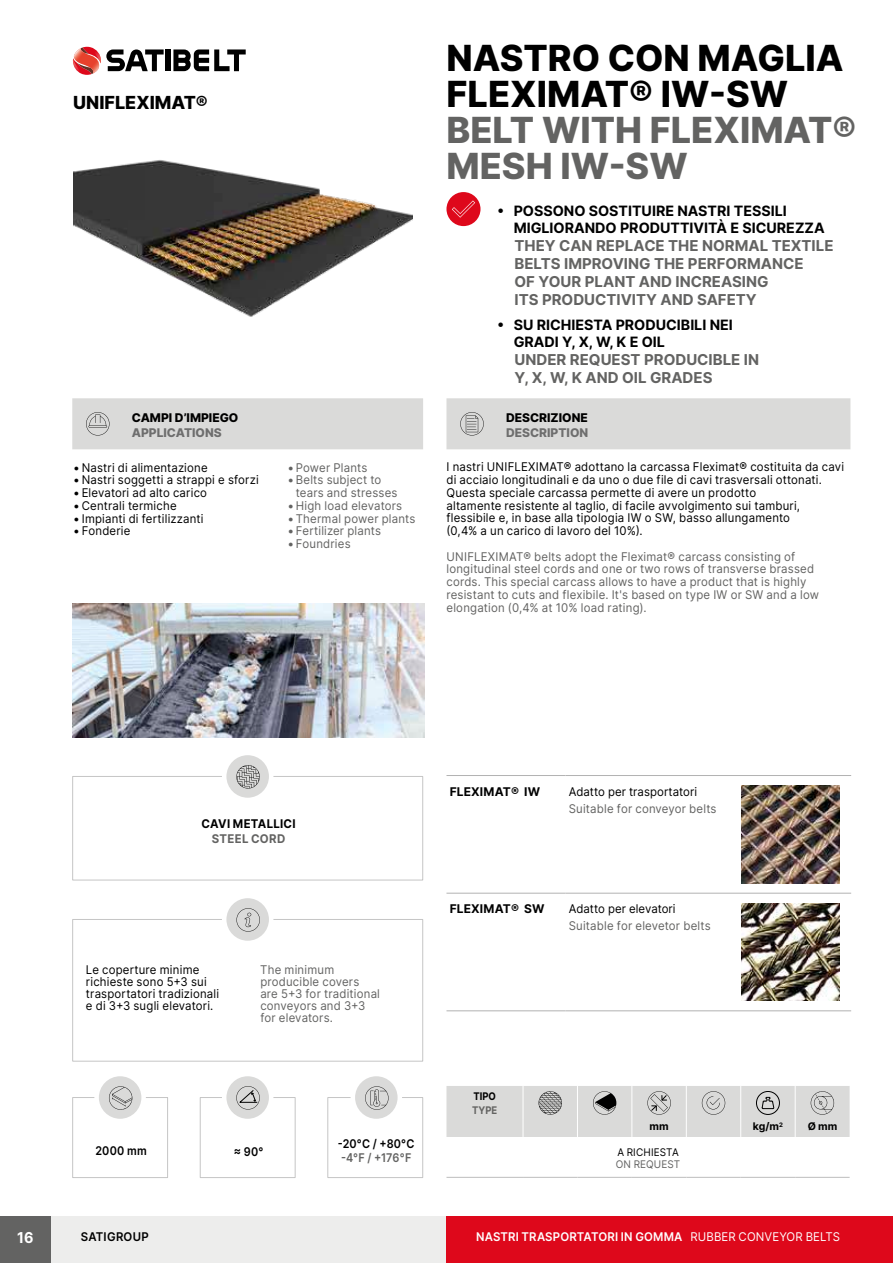
<style>
.page{position:relative;width:893px;height:1263px;background:#fff}
.page>*{position:absolute;margin:0;border:0;box-sizing:border-box;transform-origin:0 0}
.t1{font:800 36px/36px "Inter";color:#000}
.t2{font:800 36px/36px "Inter";color:#636362}
.t3{font:800 18px "Inter";color:#000}
.t4{font:700 15px/18px "Inter";color:#636362}
.t5{font:700 15px "Inter";color:#fff;scale:.95 1}
.t6{font:700 14.25px/17.1px "Inter";color:#000}
.t7{font:12px/12.8px "Inter";letter-spacing:.015em;color:#000;scale:.95 1}
.t8{font:12px/12.8px "Inter";letter-spacing:.015em;color:#636362;scale:.95 1}
.t9{font:12px "Inter";letter-spacing:.015em;color:#000}
.t10{font:12px/12.8px "Inter";letter-spacing:.015em;color:#636362}
.t11{font:600 12px "Inter";letter-spacing:.015em;color:#fff;scale:.95 1}
.t12{font:800 12px "Inter";color:#000}
.t13{font:800 12px "Inter";color:#6e6e6e}
.t14{font:700 12px "Inter";letter-spacing:.015em;color:#000}
.t15{font:600 12px "Inter";letter-spacing:.02em;color:#000;scale:.9 1}
.t16{font:700 12px "Inter";letter-spacing:.015em;color:#000;scale:.95 1}
.t17{font:600 12px "Inter";color:#636362;scale:.9 1}
.t18{font:600 12px "Inter";letter-spacing:.02em;color:#000;scale:.95 1}
.t19{font:700 12px "Inter";letter-spacing:.03em;color:#636362;scale:.95 1}
.t20{font:700 10.5px "Inter";color:#000}
.t21{font:10.5px "Inter";letter-spacing:.02em;color:#000;scale:.95 1}
.t22{font:10.5px "Inter";letter-spacing:.015em;color:#636362;scale:.95 1}
.t23{font:700 10.5px "Inter";color:#000;scale:.9 1}
.t24{font:700 10.5px "Inter";color:#636362;scale:.9 1}
.s1{font-weight:400}
</style>
<div class="page">
<div style="left:51px;top:1216px;width:395px;height:47px;background:#ededec"></div>
<div style="left:0;top:1216px;width:51px;height:47px;background:#636362"></div>
<div style="left:446px;top:192px;width:34px;height:34px;background:#de081b;border-radius:50%"></div>
<svg style="left:452px;top:200px;width:23px;height:18px"></svg>
<div style="left:72px;top:1097px;width:96px;height:81px;border:1px solid #c5c5c5"></div>
<div style="left:327px;top:1097px;width:96px;height:81px;border:1px solid #c5c5c5"></div>
<div style="left:200px;top:1097px;width:96px;height:81px;border:1px solid #c5c5c5"></div>
<div style="left:72px;top:776px;width:351px;height:104px;border:1px solid #c5c5c5"></div>
<div style="left:72px;top:919px;width:351px;height:142px;border:1px solid #c5c5c5"></div>
<svg style="left:224px;top:1074px;width:47px;height:47px"></svg>
<svg style="left:236px;top:1086px;width:24px;height:23px"></svg>
<div style="left:222px;top:1072px;width:51px;height:51px;border:4px solid #fff;border-radius:50%"></div>
<svg style="left:97px;top:1074px;width:47px;height:47px"></svg>
<svg style="left:109px;top:1086px;width:23px;height:24px"></svg>
<div style="left:94px;top:1072px;width:52px;height:51px;border:4px solid #fff;border-radius:50%"></div>
<svg style="left:353px;top:1074px;width:47px;height:47px"></svg>
<svg style="left:365px;top:1086px;width:24px;height:24px"></svg>
<div style="left:351px;top:1072px;width:51px;height:51px;border:4px solid #fff;border-radius:50%"></div>
<svg style="left:224px;top:896px;width:47px;height:47px"></svg>
<svg style="left:236px;top:908px;width:24px;height:24px"></svg>
<div style="left:222px;top:894px;width:51px;height:51px;border:4px solid #fff;border-radius:50%"></div>
<svg style="left:224px;top:753px;width:47px;height:47px"></svg>
<svg style="left:236px;top:765px;width:24px;height:23px"></svg>
<div style="left:222px;top:751px;width:51px;height:51px;border:4px solid #fff;border-radius:50%"></div>
<img style="left:72px;top:604px;width:352px;height:134px">
<img style="left:73px;top:160px;width:339px;height:157px">
<svg style="left:173px;top:49px;width:73px;height:22px"></svg>
<div style="left:166px;top:49px;width:5px;height:22px;background:#000"></div>
<svg style="left:72px;top:47px;width:92px;height:28px"></svg>
<div style="left:446px;top:1216px;width:447px;height:47px;background:#de081b"></div>
<div style="left:72px;top:398px;width:351px;height:51px;background:#dadad9"></div>
<div style="left:446px;top:398px;width:404px;height:51px;background:#dadad9"></div>
<hr style="left:446px;top:1010px;width:120px;height:1px;background:#b2b2b2">
<hr style="left:566px;top:1010px;width:164px;height:1px;background:#b2b2b2">
<hr style="left:730px;top:1010px;width:121px;height:1px;background:#b2b2b2">
<hr style="left:446px;top:775px;width:120px;height:1px;background:#b2b2b2">
<hr style="left:566px;top:775px;width:164px;height:1px;background:#b2b2b2">
<hr style="left:730px;top:775px;width:121px;height:1px;background:#b2b2b2">
<hr style="left:446px;top:893px;width:120px;height:1px;background:#b2b2b2">
<hr style="left:566px;top:893px;width:164px;height:1px;background:#b2b2b2">
<hr style="left:730px;top:893px;width:121px;height:1px;background:#b2b2b2">
<img style="left:742px;top:785px;width:97px;height:98px">
<img style="left:742px;top:903px;width:97px;height:98px">
<hr style="left:446px;top:1177px;width:77px;height:1px;background:#c5c5c5">
<hr style="left:523px;top:1177px;width:54px;height:1px;background:#c5c5c5">
<hr style="left:577px;top:1177px;width:55px;height:1px;background:#c5c5c5">
<hr style="left:632px;top:1177px;width:54px;height:1px;background:#c5c5c5">
<hr style="left:686px;top:1177px;width:55px;height:1px;background:#c5c5c5">
<hr style="left:741px;top:1177px;width:54px;height:1px;background:#c5c5c5">
<hr style="left:795px;top:1177px;width:55px;height:1px;background:#c5c5c5">
<svg style="left:446px;top:1086px;width:404px;height:51px;background:#d2d2d1"></svg>
<h2 class="t3" style="left:73px;top:89px;width:136px">UNIFLEXIMAT®</h2>
<p class="t12" style="left:132px;top:409px;width:108px">CAMPI D’IMPIEGO</p>
<p class="t13" style="left:132px;top:424px;width:91px">APPLICATIONS</p>
<p class="t9" style="left:73px;top:458px;width:136px">•Nastri di alimentazione</p>
<p class="t9" style="left:73px;top:471px;width:187px">•Nastri soggetti a strappi e sforzi</p>
<p class="t9" style="left:73px;top:484px;width:135px">•Elevatori ad alto carico</p>
<p class="t9" style="left:73px;top:497px;width:105px">• Centrali termiche</p>
<p class="t9" style="left:73px;top:509px;width:132px">• Impianti di fertilizzanti</p>
<p class="t9" style="left:73px;top:522px;width:59px">• Fonderie</p>
<p class="t10" style="left:287px;top:461px;width:82px">•Power Plants</p>
<p class="t10" style="left:296px;top:473px;width:103px;text-indent:-9px">•Belts subject to tears and stresses</p>
<p class="t10" style="left:287px;top:499px;width:116px">• High load elevators</p>
<p class="t10" style="left:287px;top:512px;width:130px">•Thermal power plants</p>
<p class="t10" style="left:287px;top:524px;width:95px">• Fertilizer plants</p>
<p class="t10" style="left:287px;top:537px;width:65px">• Foundries</p>
<h1 class="t1" style="left:446px;top:39px;width:399px">NASTRO CON MAGLIA<br>FLEXIMAT® IW-SW</h1>
<h1 class="t2" style="left:446px;top:111px;width:411px">BELT WITH FLEXIMAT®<br>MESH IW-SW</h1>
<p class="t6" style="left:514px;top:201px;width:313px;text-indent:-16px">• POSSONO SOSTITUIRE NASTRI TESSILI<br>MIGLIORANDO PRODUTTIVITÀ E SICUREZZA</p>
<p class="t4" style="left:514px;top:236px;width:321px">THEY CAN REPLACE THE NORMAL TEXTILE<br>BELTS IMPROVING THE PERFORMANCE<br>OF YOUR PLANT AND INCREASING<br>ITS PRODUCTIVITY AND SAFETY</p>
<p class="t6" style="left:514px;top:316px;width:221px;text-indent:-16px">• SU RICHIESTA PRODUCIBILI NEI<br>GRADI Y, X, W, K E OIL</p>
<p class="t4" style="left:514px;top:350px;width:246px">UNDER REQUEST PRODUCIBLE IN<br>Y, X, W, K AND OIL GRADES</p>
<p class="t12" style="left:506px;top:409px;width:83px">DESCRIZIONE</p>
<p class="t13" style="left:506px;top:424px;width:84px">DESCRIPTION</p>
<p class="t7" style="left:446px;top:460px;width:420px">I nastri UNIFLEXIMAT® adottano la carcassa Fleximat® costituita da cavi di acciaio longitudinali e da uno o due file di cavi trasversali ottonati.<br>Questa speciale carcassa permette di avere un prodotto<br>altamente resistente al taglio, di facile avvolgimento sui tamburi, flessibile e, in base alla tipologia IW o SW, basso allungamento<br>(0,4% a un carico di lavoro del 10%).</p>
<p class="t8" style="left:446px;top:550px;width:394px">UNIFLEXIMAT® belts adopt the Fleximat® carcass consisting of longitudinal steel cords and one or two rows of transverse brassed cords. This special carcass allows to have a product that is highly resistant to cuts and flexibile. It's based on type IW or SW and a low elongation (0,4% at 10% load rating).</p>
<p class="t16" style="left:202px;top:815px;width:101px">CAVI METALLICI</p>
<p class="t19" style="left:212px;top:830px;width:79px">STEEL CORD</p>
<p class="t7" style="left:86px;top:963px;width:142px;line-height:12px">Le coperture minime richieste sono 5+3 sui trasportatori tradizionali e di 3+3 sugli elevatori.</p>
<p class="t8" style="left:260px;top:963px;width:127px;line-height:12px">The minimum producible covers<br>are 5+3 for traditional conveyors and 3+3 for elevators.</p>
<p class="t15" style="left:95px;top:1142px;width:59px">2000 mm</p>
<p class="t15" style="left:234px;top:1143px;width:34px">≈ 90°</p>
<p class="t5" style="left:17px;top:1226px;width:19px">16</p>
<p class="t18" style="left:81px;top:1228px;width:73px">SATIGROUP</p>
<p class="t15" style="left:338px;top:1135px;width:87px">-20°C / +80°C</p>
<p class="t17" style="left:341px;top:1149px;width:80px">-4°F / +176°F</p>
<p class="t14" style="left:450px;top:782px;width:92px">FLEXIMAT® IW</p>
<p class="t7" style="left:569px;top:785px;width:137px">Adatto per trasportatori</p>
<p class="t8" style="left:569px;top:802px;width:157px">Suitable for conveyor belts</p>
<p class="t14" style="left:450px;top:900px;width:96px">FLEXIMAT® SW</p>
<p class="t7" style="left:569px;top:902px;width:114px">Adatto per elevatori</p>
<p class="t8" style="left:569px;top:919px;width:151px">Suitable for elevetor belts</p>
<p class="t23" style="left:473px;top:1089px;width:26px">TIPO</p>
<p class="t24" style="left:472px;top:1102px;width:29px">TYPE</p>
<p class="t20" style="left:649px;top:1119px;width:21px">mm</p>
<p class="t20" style="left:753px;top:1119px;width:32px">kg/m<sup>2</sup></p>
<p class="t20" style="left:808px;top:1119px;width:31px">Ø mm</p>
<p class="t21" style="left:617px;top:1145px;width:66px">A RICHIESTA</p>
<p class="t22" style="left:616px;top:1157px;width:69px">ON REQUEST</p>
<p class="t11" style="left:476px;top:1228px;width:384px">NASTRI TRASPORTATORI IN GOMMA <span class="s1">RUBBER CONVEYOR BELTS</span></p>
</div>
